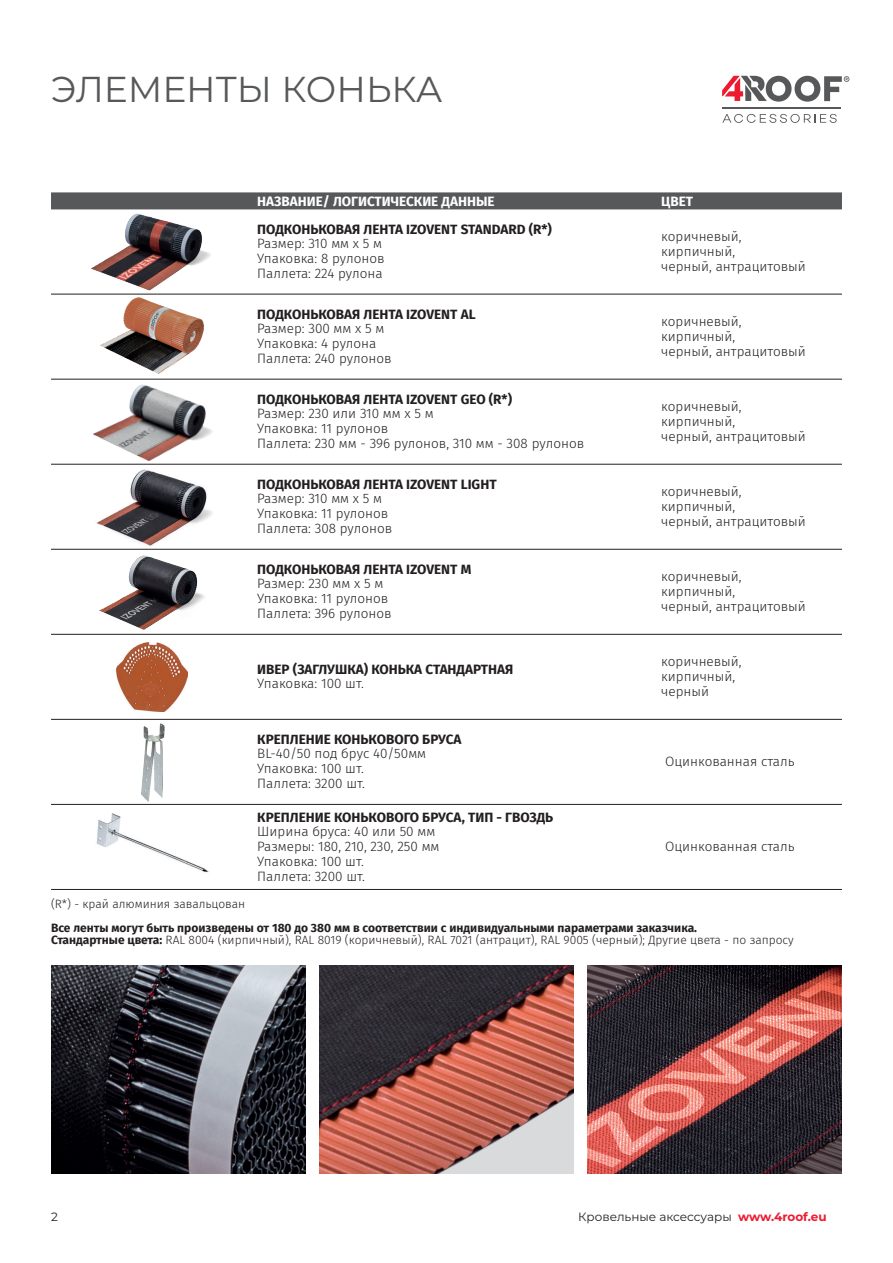
<style>
.page{position:relative;width:893px;height:1263px;background:#fff}
.page>*{position:absolute;margin:0;border:0;box-sizing:border-box;transform-origin:0 0}
.t1{font:36px "Montserrat";color:#57585a}
.t2{font:300 13.5px/15px "Fira Sans";color:#231f20}
.t3{font:700 13.5px "Fira Sans";color:#231f20}
.t4{font:700 13.5px "Fira Sans";color:#fff}
.t5{font:700 12px/12px "Fira Sans";color:#231f20}
.t6{font:12px "Montserrat";color:#231f20}
.t7{font:300 12px "Fira Sans";color:#231f20}
.s1{font-weight:300}
.s2{font-weight:700;color:#ee1a30}
</style>
<div class="page">
<svg style="left:722px;top:114px;width:115px;height:9px"></svg>
<hr style="left:723px;top:107px;width:118px;height:1px;background:#57585a">
<svg style="left:722px;top:76px;width:127px;height:26px"></svg>
<div style="left:51px;top:192px;width:791px;height:17px;background:#57585a"></div>
<hr style="left:51px;top:294px;width:202px;height:1px;background:#231f20">
<hr style="left:253px;top:294px;width:404px;height:1px;background:#231f20">
<hr style="left:657px;top:294px;width:185px;height:1px;background:#231f20">
<hr style="left:51px;top:379px;width:202px;height:1px;background:#231f20">
<hr style="left:253px;top:379px;width:404px;height:1px;background:#231f20">
<hr style="left:657px;top:379px;width:185px;height:1px;background:#231f20">
<hr style="left:51px;top:464px;width:202px;height:1px;background:#231f20">
<hr style="left:253px;top:464px;width:404px;height:1px;background:#231f20">
<hr style="left:657px;top:464px;width:185px;height:1px;background:#231f20">
<hr style="left:51px;top:549px;width:202px;height:1px;background:#231f20">
<hr style="left:253px;top:549px;width:404px;height:1px;background:#231f20">
<hr style="left:657px;top:549px;width:185px;height:1px;background:#231f20">
<hr style="left:51px;top:634px;width:202px;height:1px;background:#231f20">
<hr style="left:253px;top:634px;width:404px;height:1px;background:#231f20">
<hr style="left:657px;top:634px;width:185px;height:1px;background:#231f20">
<hr style="left:51px;top:719px;width:202px;height:1px;background:#231f20">
<hr style="left:253px;top:719px;width:404px;height:1px;background:#231f20">
<hr style="left:657px;top:719px;width:185px;height:1px;background:#231f20">
<hr style="left:51px;top:804px;width:202px;height:1px;background:#231f20">
<hr style="left:253px;top:804px;width:404px;height:1px;background:#231f20">
<hr style="left:657px;top:804px;width:185px;height:1px;background:#231f20">
<hr style="left:51px;top:889px;width:202px;height:1px;background:#231f20">
<hr style="left:253px;top:889px;width:404px;height:1px;background:#231f20">
<hr style="left:657px;top:889px;width:185px;height:1px;background:#231f20">
<img style="left:91px;top:213px;width:120px;height:78px">
<img style="left:100px;top:298px;width:104px;height:76px">
<img style="left:93px;top:384px;width:119px;height:77px">
<img style="left:96px;top:469px;width:116px;height:77px">
<img style="left:99px;top:555px;width:106px;height:75px">
<img style="left:116px;top:642px;width:72px;height:70px">
<img style="left:141px;top:723px;width:24px;height:79px">
<img style="left:96px;top:813px;width:113px;height:60px">
<img style="left:51px;top:965px;width:255px;height:209px">
<img style="left:319px;top:965px;width:255px;height:209px">
<img style="left:587px;top:965px;width:255px;height:209px">
<h1 class="t1" style="left:51px;top:64px;width:393px">ЭЛЕМЕНТЫ КОНЬКА</h1>
<p class="t4" style="left:257px;top:190px;width:239px">НАЗВАНИЕ/ ЛОГИСТИЧЕСКИЕ ДАННЫЕ</p>
<p class="t4" style="left:661px;top:190px;width:33px">ЦВЕТ</p>
<p class="t3" style="left:257px;top:218px;width:296px">ПОДКОНЬКОВАЯ ЛЕНТА IZOVENT STANDARD (R*)</p>
<p class="t2" style="left:257px;top:236px;width:129px">Размер: 310 мм x 5 м<br>Упаковка: 8 рулонов<br>Паллета: 224 рулона</p>
<p class="t2" style="left:661px;top:228px;width:146px">коричневый, кирпичный,<br>черный, антрацитовый</p>
<p class="t3" style="left:257px;top:303px;width:220px">ПОДКОНЬКОВАЯ ЛЕНТА IZOVENT AL</p>
<p class="t2" style="left:257px;top:321px;width:136px">Размер: 300 мм x 5 м<br>Упаковка: 4 рулона<br>Паллета: 240 рулонов</p>
<p class="t2" style="left:661px;top:313px;width:146px">коричневый, кирпичный,<br>черный, антрацитовый</p>
<p class="t3" style="left:257px;top:388px;width:256px">ПОДКОНЬКОВАЯ ЛЕНТА IZOVENT GEO (R*)</p>
<p class="t2" style="left:257px;top:406px;width:328px">Размер: 230 или 310 мм x 5 м<br>Упаковка: 11 рулонов<br>Паллета: 230 мм - 396 рулонов, 310 мм - 308 рулонов</p>
<p class="t2" style="left:661px;top:398px;width:146px">коричневый, кирпичный,<br>черный, антрацитовый</p>
<p class="t3" style="left:257px;top:473px;width:241px">ПОДКОНЬКОВАЯ ЛЕНТА IZOVENT LIGHT</p>
<p class="t2" style="left:257px;top:491px;width:137px">Размер: 310 мм x 5 м<br>Упаковка: 11 рулонов<br>Паллета: 308 рулонов</p>
<p class="t2" style="left:661px;top:483px;width:146px">коричневый, кирпичный,<br>черный, антрацитовый</p>
<p class="t3" style="left:257px;top:558px;width:216px">ПОДКОНЬКОВАЯ ЛЕНТА IZOVENT М</p>
<p class="t2" style="left:257px;top:576px;width:136px">Размер: 230 мм x 5 м<br>Упаковка: 11 рулонов<br>Паллета: 396 рулонов</p>
<p class="t2" style="left:661px;top:569px;width:146px">коричневый, кирпичный,<br>черный, антрацитовый</p>
<p class="t3" style="left:257px;top:658px;width:258px">ИВЕР (ЗАГЛУШКА) КОНЬКА СТАНДАРТНАЯ</p>
<p class="t2" style="left:257px;top:676px;width:108px">Упаковка: 100 шт.</p>
<p class="t2" style="left:661px;top:654px;width:82px">коричневый, кирпичный, черный</p>
<p class="t3" style="left:257px;top:728px;width:206px">КРЕПЛЕНИЕ КОНЬКОВОГО БРУСА</p>
<p class="t2" style="left:257px;top:746px;width:170px">BL-40/50 под брус 40/50мм<br>Упаковка: 100 шт.<br>Паллета: 3200 шт.</p>
<p class="t2" style="left:665px;top:754px;width:131px">Оцинкованная сталь</p>
<p class="t3" style="left:257px;top:806px;width:298px">КРЕПЛЕНИЕ КОНЬКОВОГО БРУСА, ТИП - ГВОЗДЬ</p>
<p class="t2" style="left:257px;top:824px;width:184px">Ширина бруса: 40 или 50 мм<br>Размеры: 180, 210, 230, 250 мм<br>Упаковка: 100 шт.<br>Паллета: 3200 шт.</p>
<p class="t2" style="left:665px;top:839px;width:131px">Оцинкованная сталь</p>
<p class="t7" style="left:51px;top:896px;width:196px">(R*) - край алюминия завальцован</p>
<p class="t5" style="left:51px;top:921px;width:744px">Все ленты могут быть произведены от 180 до 380 мм в соответствии с индивидуальными параметрами заказчика.<br>Стандартные цвета: <span class="s1">RAL 8004 (кирпичный), RAL 8019 (коричневый), RAL 7021 (антрацит), RAL 9005 (черный); Другие цвета - по запросу</span></p>
<p class="t6" style="left:51px;top:1209px;width:8px">2</p>
<p class="t6" style="left:578px;top:1209px;width:250px">Кровельные аксесcуары <span class="s2">www.4roof.eu</span></p>
</div>
